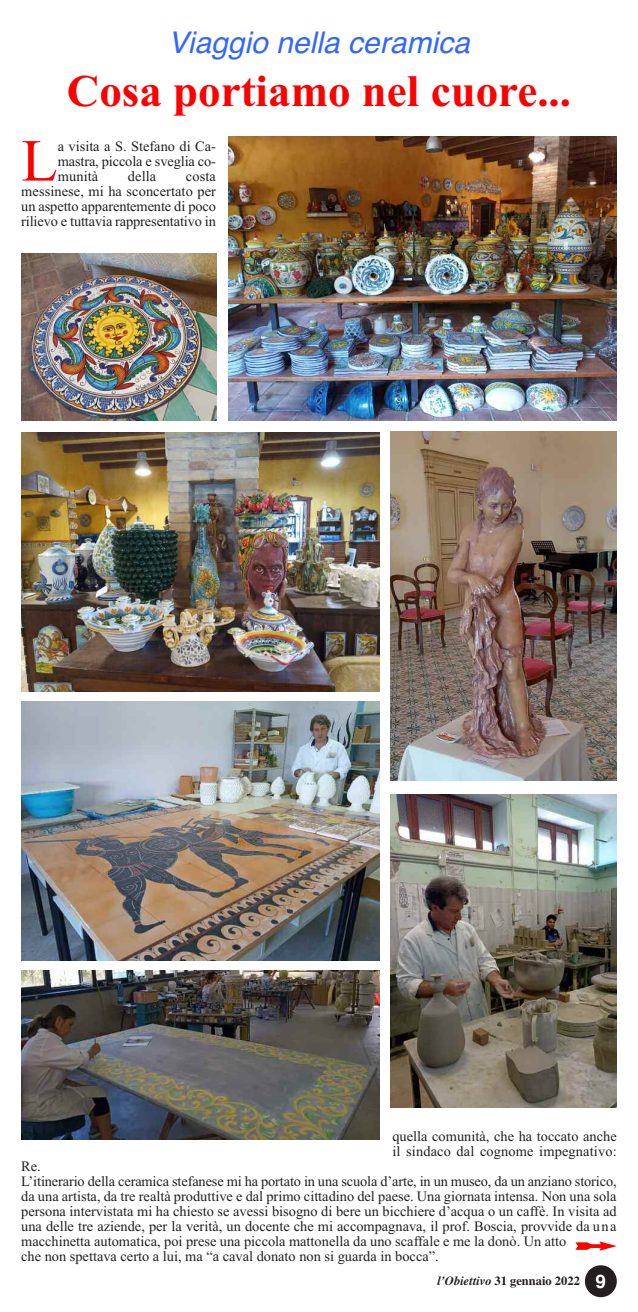
<style>
.page{position:relative;width:638px;height:1312px;background:#fff}
.page>*{position:absolute;margin:0;border:0;box-sizing:border-box;transform-origin:0 0}
.t1{font:59.62px "Times New Roman";color:#f00}
.t2{font:700 45px "Times New Roman";color:#f00}
.t3{font:italic 30px "Helvetica";color:#3266ff}
.t4{font:14.38px/15px "Times New Roman";color:#231f20;text-align:justify}
.t5{font:700 12.5px "Times";color:#231f20}
.s1{font-style:italic}
.s2{font-family:"Helvetica";font-size:18.75px;color:#fff}
</style>
<div class="page">
<div style="left:585px;top:1264px;width:32px;height:32px;background:#231f20;border-radius:50%"></div>
<img style="left:228px;top:136px;width:389px;height:284px">
<img style="left:21px;top:432px;width:359px;height:259px">
<img style="left:21px;top:701px;width:359px;height:259px">
<img style="left:21px;top:253px;width:195px;height:167px">
<img style="left:21px;top:970px;width:359px;height:169px">
<img style="left:390px;top:432px;width:227px;height:348px">
<img style="left:390px;top:794px;width:227px;height:313px">
<svg style="left:591px;top:1244px;width:8px;height:3px"></svg>
<svg style="left:575px;top:1242px;width:16px;height:7px"></svg>
<svg style="left:599px;top:1241px;width:18px;height:9px"></svg>
<h3 class="t3" style="left:168px;top:25px;width:303px">Viaggio nella ceramica</h3>
<h2 class="t2" style="left:67px;top:64px;width:506px">Cosa portiamo nel cuore...</h2>
<h1 class="t1" style="left:21px;top:125px;width:38px">L</h1>
<p class="t4" style="left:58px;top:138px;width:160px">a visita a S. Stefano di Ca&shy;mastra, piccola e sveglia co&shy;munità</p>
<p class="t4" style="left:128px;top:168px;width:30px">della</p>
<p class="t4" style="left:21px;top:168px;width:196px;text-indent:165px">costa messinese, mi ha sconcertato per un aspetto apparentemente di poco rilievo e tuttavia rappresentativo in</p>
<p class="t4" style="left:392px;top:1128px;width:226px">quella comunità, che ha toccato anche il sindaco dal cognome impegnativo:</p>
<p class="t4" style="left:21px;top:1158px;width:597px;text-align:left">Re.<br>L’itinerario della ceramica stefanese mi ha portato in una scuola d’arte, in un museo, da un anziano storico, da una artista, da tre realtà produttive e dal primo cittadino del paese. Una giornata intensa. Non una sola persona intervistata mi ha chiesto se avessi bisogno di bere un bicchiere d’acqua o un caffè. In visita ad una delle tre aziende, per la verità, un docente che mi accompagnava, il prof. Boscia, provvide da una macchinetta automatica, poi prese una piccola mattonella da uno scaffale e me la donò. Un atto<br>che non spettava certo a lui, ma “a caval donato non si guarda in bocca”.</p>
<p class="t5" style="left:437px;top:1272px;width:170px"><span class="s1">l’Obiettivo</span> 31 gennaio 2022 <span class="s2">9</span></p>
</div>
